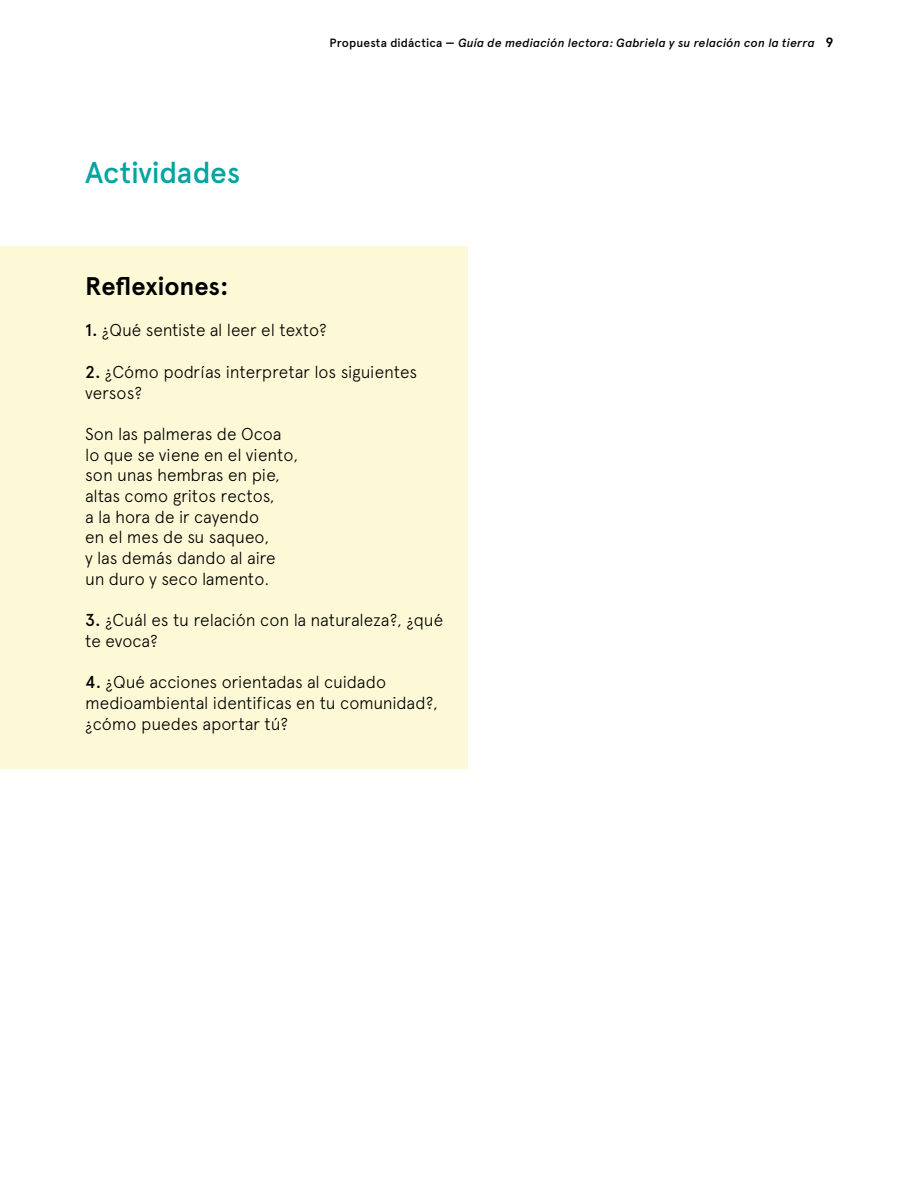
<style>
.page{position:relative;width:918px;height:1188px;background:#fff}
.page>*{position:absolute;margin:0;border:0;box-sizing:border-box;transform-origin:0 0}
.t1{font:500 30px "Apercu";letter-spacing:-.01em;color:#00a5a2}
.t2{font:700 25.5px "Apercu";letter-spacing:-.005em;color:#000}
.t3{font:300 17.25px/20.7px "Apercu";letter-spacing:-.005em;color:#000}
.t4{font:italic 500 12px "Apercu";letter-spacing:.005em;color:#000}
.s1{font-style:normal}
.s2{font-weight:700;font-style:normal}
.s3{font-weight:700;font-style:normal;font-size:13.5px}
.s4{font-weight:500}
</style>
<div class="page">
<div style="left:0;top:247px;width:468px;height:522px;background:#fdf9d6"></div>
<h1 class="t1" style="left:85px;top:154px;width:157px">Actividades</h1>
<p class="t4" style="left:330px;top:36px;width:505px"><span class="s1">Propuesta didáctica</span> <span class="s2">—</span> Guía de mediación lectora: Gabriela y su relación con la tierra <span class="s3">9</span></p>
<h2 class="t2" style="left:85px;top:271px;width:145px">Reflexiones:</h2>
<p class="t3" style="left:85px;top:320px;width:243px"><span class="s4">1.</span> ¿Qué sentiste al leer el texto?</p>
<p class="t3" style="left:85px;top:361px;width:334px"><span class="s4">2.</span> ¿Cómo podrías interpretar los siguientes versos?</p>
<p class="t3" style="left:85px;top:423px;width:215px">Son las palmeras de Ocoa lo que se viene en el viento, son unas hembras en pie, altas como gritos rectos,<br>a la hora de ir cayendo<br>en el mes de su saqueo,<br>y las demás dando al aire un duro y seco lamento.</p>
<p class="t3" style="left:85px;top:610px;width:360px"><span class="s4">3.</span> ¿Cuál es tu relación con la naturaleza?, ¿qué te evoca?</p>
<p class="t3" style="left:85px;top:672px;width:354px"><span class="s4">4.</span> ¿Qué acciones orientadas al cuidado medioambiental identificas en tu comunidad?, ¿cómo puedes aportar tú?</p>
</div>
